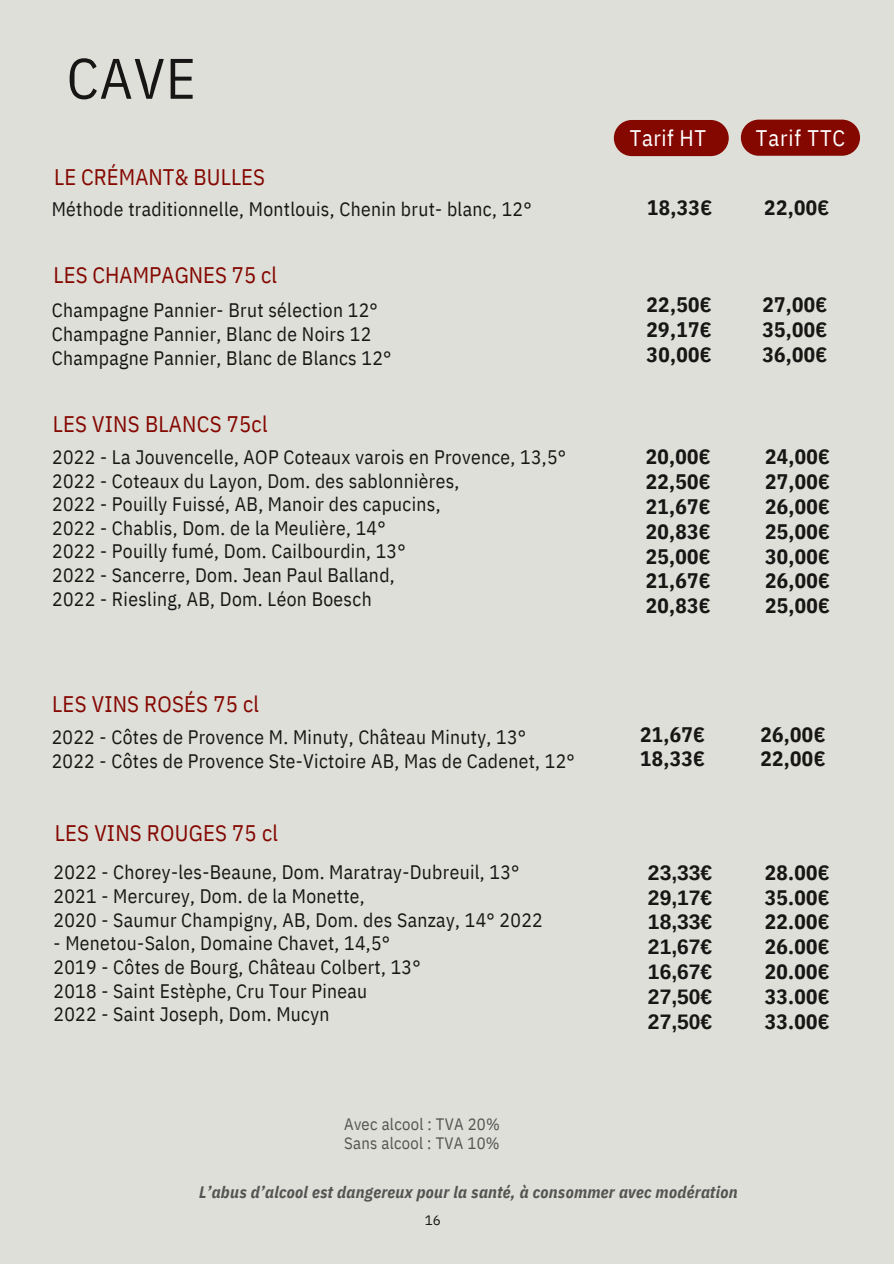
<style>
.page{position:relative;width:894px;height:1264px;background:#fff}
.page>*{position:absolute;margin:0;border:0;box-sizing:border-box;transform-origin:0 0}
.t1{font:57px "IBM Plex Sans Cond";color:#171615}
.t2{font:22.5px "IBM Plex Sans Cond";letter-spacing:.01em;color:#840700}
.t3{font:22.5px "IBM Plex Sans Cond";letter-spacing:.04em;color:#fff}
.t4{font:700 21px/24.8px "IBM Plex Sans Cond";letter-spacing:.015em;color:#171615;text-align:justify}
.t5{font:700 21px/24.8px "Arimo";color:#171615;text-align:justify}
.t6{font:19.5px/23.7px "IBM Plex Sans Cond";letter-spacing:.015em;color:#171615}
.t7{font:italic 700 16.5px "IBM Plex Sans Cond";letter-spacing:.015em;color:#545453}
.t8{font:16.5px "IBM Plex Sans Cond";letter-spacing:.02em;color:#545453}
.t9{font:13.5px "IBM Plex Sans";color:#171615}
</style>
<div class="page">
<div style="left:0;top:0;width:893px;height:1263px;background:#dedfd9"></div>
<div style="left:613px;top:120px;width:115px;height:36px;background:#840700;border-radius:18px"></div>
<div style="left:740px;top:120px;width:119px;height:36px;background:#840700;border-radius:18px"></div>
<h1 class="t1" style="left:67px;top:40px;width:131px">CAVE</h1>
<h4 class="t2" style="left:54px;top:162px;width:212px">LE CRÉMANT&amp; BULLES</h4>
<h3 class="t6" style="left:52px;top:197px;width:481px">Méthode traditionnelle, Montlouis, Chenin brut- blanc, 12°</h3>
<h5 class="t2" style="left:54px;top:260px;width:225px">LES CHAMPAGNES 75 cl</h5>
<h5 class="t6" style="left:52px;top:298px;width:341px">Champagne Pannier- Brut sélection 12°<br>Champagne Pannier, Blanc de Noirs 12<br>Champagne Pannier, Blanc de Blancs 12°</h5>
<h5 class="t2" style="left:53px;top:408px;width:216px">LES VINS BLANCS 75cl</h5>
<h3 class="t3" style="left:629px;top:123px;width:78px">Tarif HT</h3>
<h3 class="t3" style="left:755px;top:123px;width:91px">Tarif TTC</h3>
<h4 class="t4" style="left:647px;top:195px;width:66px">18,33€</h4>
<h3 class="t4" style="left:646px;top:292px;width:66px">22,50€ 29,17€ 30,00€</h3>
<h3 class="t4" style="left:764px;top:195px;width:66px">22,00€</h3>
<h3 class="t4" style="left:762px;top:292px;width:66px">27,00€ 35,00€ 36,00€</h3>
<h5 class="t6" style="left:52px;top:445px;width:515px">2022 - La Jouvencelle, AOP Coteaux varois en Provence, 13,5° 2022 - Coteaux du Layon, Dom. des sablonnières,<br>2022 - Pouilly Fuissé, AB, Manoir des capucins,<br>2022 - Chablis, Dom. de la Meulière, 14°<br>2022 - Pouilly fumé, Dom. Cailbourdin, 13°<br>2022 - Sancerre, Dom. Jean Paul Balland,<br>2022 - Riesling, AB, Dom. Léon Boesch</h5>
<h3 class="t4" style="left:764px;top:444px;width:66px">24,00€ 27,00€ 26,00€ 25,00€ 30,00€ 26,00€ 25,00€</h3>
<h3 class="t4" style="left:645px;top:444px;width:66px">20,00€ 22,50€ 21,67€ 20,83€ 25,00€ 21,67€ 20,83€</h3>
<h2 class="t2" style="left:52px;top:689px;width:208px">LES VINS ROSÉS 75 cl</h2>
<h3 class="t6" style="left:52px;top:725px;width:524px">2022 - Côtes de Provence M. Minuty, Château Minuty, 13°<br>2022 - Côtes de Provence Ste-Victoire AB, Mas de Cadenet, 12°</h3>
<p class="t4" style="left:760px;top:721px;width:66px">26,00€<br>22,00€</p>
<p class="t4" style="left:640px;top:721px;width:66px">21,67€<br>18,33€</p>
<h4 class="t2" style="left:55px;top:817px;width:225px">LES VINS ROUGES 75 cl</h4>
<p class="t6" style="left:54px;top:860px;width:490px">2022 - Chorey-les-Beaune, Dom. Maratray-Dubreuil, 13°<br>2021 - Mercurey, Dom. de la Monette,<br>2020 - Saumur Champigny, AB, Dom. des Sanzay, 14° 2022</p>
<p class="t6" style="left:54px;top:931px;width:368px">- Menetou-Salon, Domaine Chavet, 14,5° 2019 - Côtes de Bourg, Château Colbert, 13° 2018 - Saint Estèphe, Cru Tour Pineau<br>2022 - Saint Joseph, Dom. Mucyn</p>
<h4 class="t5" style="left:647px;top:860px;width:66px">23,33€ 29,17€ 18,33€ 21,67€ 16,67€ 27,50€ 27,50€</h4>
<h6 class="t4" style="left:764px;top:859px;width:66px">28.00€ 35.00€ 22.00€ 26.00€ 20.00€ 33.00€ 33.00€</h6>
<h3 class="t8" style="left:344px;top:1112px;width:157px">Avec alcool : TVA 20%</h3>
<h4 class="t8" style="left:344px;top:1131px;width:157px">Sans alcool : TVA 10%</h4>
<h5 class="t7" style="left:199px;top:1181px;width:540px">L’abus d’alcool est dangereux pour la santé, à consommer avec modération</h5>
<h4 class="t9" style="left:424px;top:1210px;width:18px">16</h4>
</div>
